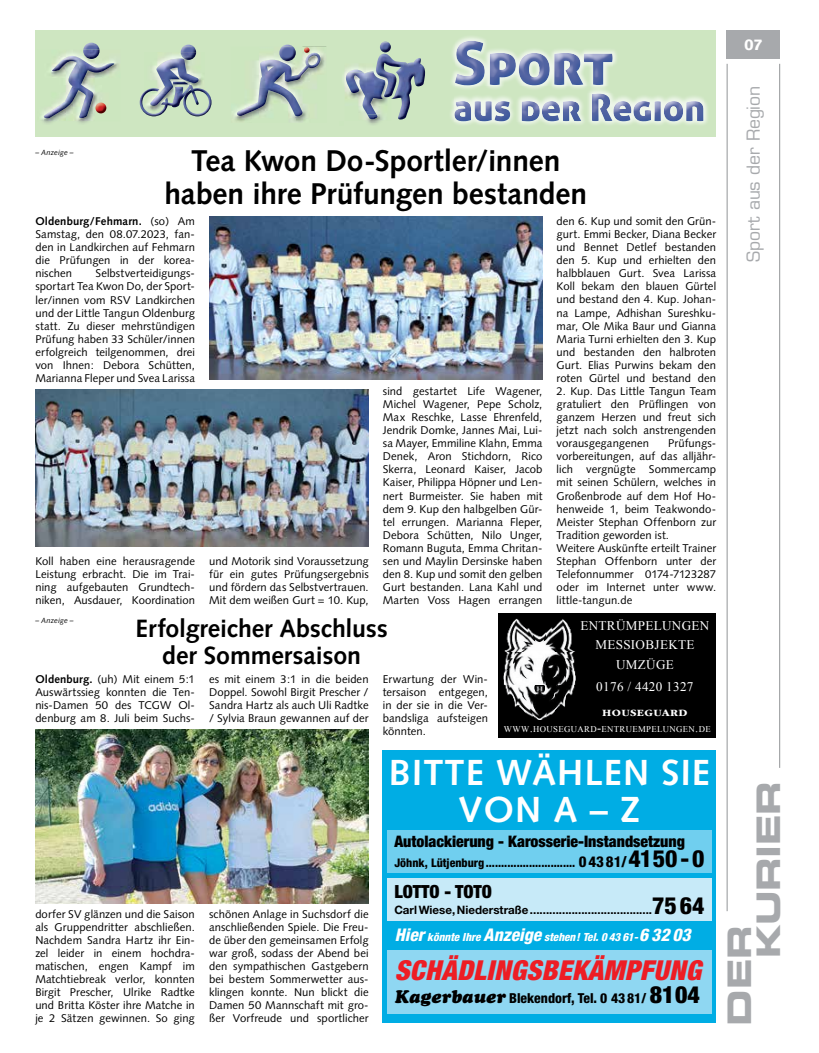
<style>
.page{position:relative;width:819px;height:1053px;background:#fff}
.page>*{position:absolute;margin:0;border:0;box-sizing:border-box;transform-origin:0 0}
.t1{font:700 36.25px/36.2px "Syntax LT Std";letter-spacing:.03em;color:#fff;text-align:center}
.t2{font:32.5px/28.9px "Eurostile LT Std Bold Ex 2";letter-spacing:-.01em;color:#a7a9ac}
.t3{font:700 30px/32.5px "Syntax LT Std";letter-spacing:-.005em;color:#000;text-align:center}
.t4{font:italic 900 condensed 27.5px "Helvetica Neue";letter-spacing:.015em;color:#ed1d24}
.t5{font:700 25px/27.5px "Syntax LT Std";letter-spacing:-.005em;color:#000;text-align:center}
.t6{font:900 condensed 18.12px "Helvetica Neue";color:#000}
.t7{font:17.5px "Eurostile LT Std";letter-spacing:-.005em;color:#a7a9ac}
.t8{font:900 condensed 15.88px "Helvetica Neue";color:#000}
.t9{font:900 15px "Syntax LT Std";color:#fff}
.t10{font:800 condensed 13.75px "Helvetica Neue";color:#000}
.t11{font:13.12px/19.5px "Times New Roman";letter-spacing:.025em;color:#fff;text-align:center}
.t12{font:800 condensed 11.88px "Helvetica Neue";color:#000}
.t13{font:700 11.5px "Helvetica Neue";color:#000}
.t14{font:11.25px/13px "Syntax";letter-spacing:.005em;color:#000;text-align:justify}
.t15{font:italic 800 condensed 11.25px "Helvetica Neue";color:#fff}
.t16{font:700 10px "ITC Garamond Std";letter-spacing:.03em;color:#fff;scale:1.14 1}
.t17{font:8.75px "Times New Roman";letter-spacing:.04em;color:#fff}
.t18{font:italic 7.5px "Syntax LT Std";letter-spacing:.015em;color:#000}
.s1{font-weight:700}
.s2{font-size:12.5px}
.s3{font-size:15px}
.s4{font-size:23.75px}
.s5{font-weight:800;font-stretch:condensed;font-size:23.75px}
.s6{font-size:17.5px}
.s7{font-family:"Cooper Black Std";font-weight:400;font-style:italic;font-stretch:normal;font-size:18.12px}
.s8{font-weight:900;font-size:23.75px}
</style>
<div class="page">
<hr style="left:726px;top:64px;width:1px;height:847px;background:#939598">
<hr style="left:779px;top:64px;width:1px;height:703px;background:#939598">
<div style="left:726px;top:30px;width:54px;height:29px;background:#a7a9ac"></div>
<div style="left:383px;top:749px;width:333px;height:273px;background:#00ade4"></div>
<div style="left:387px;top:878px;width:324px;height:42px;background:#c7eaf8"></div>
<div style="left:387px;top:830px;width:324px;height:42px;background:#70cfef"></div>
<div style="left:387px;top:950px;width:324px;height:64px;background:#8fd7f2"></div>
<div style="left:498px;top:613px;width:218px;height:124px;background:#000"></div>
<img style="left:504px;top:618px;width:71px;height:101px">
<div style="left:35px;top:30px;width:681px;height:106px;background:#cee6c1"></div>
<img style="left:451px;top:37px;width:257px;height:88px">
<img style="left:455px;top:41px;width:157px;height:44px">
<img style="left:454px;top:93px;width:249px;height:28px">
<svg style="left:86px;top:43px;width:11px;height:2px"></svg>
<img style="left:83px;top:45px;width:16px;height:5px">
<img style="left:41px;top:50px;width:78px;height:74px">
<img style="left:44px;top:60px;width:70px;height:58px">
<svg style="left:91px;top:65px;width:5px;height:3px"></svg>
<svg style="left:52px;top:56px;width:32px;height:15px"></svg>
<svg style="left:95px;top:102px;width:11px;height:11px"></svg>
<svg style="left:183px;top:45px;width:11px;height:2px"></svg>
<img style="left:181px;top:47px;width:15px;height:5px">
<img style="left:165px;top:52px;width:38px;height:32px">
<img style="left:152px;top:58px;width:47px;height:26px">
<img style="left:148px;top:115px;width:55px;height:1px">
<img style="left:140px;top:84px;width:71px;height:31px">
<svg style="left:173px;top:82px;width:16px;height:2px"></svg>
<img style="left:235px;top:118px;width:71px;height:4px">
<img style="left:234px;top:51px;width:91px;height:67px">
<img style="left:237px;top:53px;width:83px;height:63px">
<svg style="left:282px;top:45px;width:11px;height:2px"></svg>
<img style="left:279px;top:47px;width:17px;height:14px">
<svg style="left:304px;top:47px;width:15px;height:18px"></svg>
<svg style="left:380px;top:41px;width:11px;height:11px"></svg>
<img style="left:344px;top:66px;width:38px;height:59px">
<img style="left:346px;top:79px;width:30px;height:35px">
<svg style="left:346px;top:70px;width:30px;height:9px"></svg>
<svg style="left:367px;top:104px;width:9px;height:15px"></svg>
<img style="left:376px;top:54px;width:49px;height:65px">
<img style="left:209px;top:216px;width:333px;height:163px">
<img style="left:35px;top:389px;width:334px;height:158px">
<img style="left:35px;top:729px;width:333px;height:174px">
<p class="t9" style="left:744px;top:36px;width:20px">07</p>
<p class="t18" style="left:35px;top:147px;width:40px">– Anzeige –</p>
<p class="t3" style="left:164px;top:145px;width:424px">Tea Kwon Do-Sportler/innen haben ihre Prüfungen bestanden</p>
<p class="t14" style="left:35px;top:215px;width:161px"><span class="s1">Oldenburg/Fehmarn.</span> (so) Am Samstag, den 08.07.2023, fan&shy;den in Landkirchen auf Fehmarn die Prüfungen in der korea&shy;nischen</p>
<p class="t14" style="left:35px;top:267px;width:161px;text-indent:60px">Selbstverteidigungs&shy;sportart Tea Kwon Do, der Sport&shy;ler/innen vom RSV Landkirchen und der Little Tangun Oldenburg statt. Zu dieser mehrstündigen Prüfung haben 33 Schüler/innen erfolgreich teilgenommen, drei von Ihnen: Debora Schütten, Marianna Fleper und Svea Larissa</p>
<p class="t14" style="left:35px;top:554px;width:161px">Koll haben eine herausragende Leistung erbracht. Die im Trai&shy;ning aufgebauten Grundtech&shy;niken, Ausdauer, Koordination</p>
<p class="t14" style="left:209px;top:554px;width:161px">und Motorik sind Voraussetzung für ein gutes Prüfungsergebnis und fördern das Selbstvertrauen.<br>Mit dem weißen Gurt = 10. Kup,</p>
<p class="t14" style="left:383px;top:384px;width:161px">sind gestartet Life Wagener, Michel Wagener, Pepe Scholz, Max Reschke, Lasse Ehrenfeld, Jendrik Domke, Jannes Mai, Lui&shy;sa Mayer, Emmiline Klahn, Emma Denek, Aron Stichdorn, Rico Skerra, Leonard Kaiser, Jacob Kaiser, Philippa Höpner und Len&shy;nert Burmeister. Sie haben mit dem 9. Kup den halbgelben Gür&shy;tel errungen. Marianna Fleper, Debora Schütten, Nilo Unger, Romann Buguta, Emma Chritan&shy;sen und Maylin Dersinske haben den 8. Kup und somit den gelben Gurt bestanden. Lana Kahl und Marten Voss Hagen errangen</p>
<p class="t14" style="left:556px;top:215px;width:161px">den 6. Kup und somit den Grün&shy;gurt. Emmi Becker, Diana Becker und Bennet Detlef bestanden den 5. Kup und erhielten den halbblauen Gurt. Svea Larissa Koll bekam den blauen Gürtel und bestand den 4. Kup. Johan&shy;na Lampe, Adhishan Sureshku&shy;mar, Ole Mika Baur und Gianna Maria Turni erhielten den 3. Kup und bestanden den halbroten Gurt. Elias Purwins bekam den roten Gürtel und bestand den</p>
<p class="t14" style="left:556px;top:384px;width:161px">2. Kup. Das Little Tangun Team gratuliert den Prüflingen von ganzem Herzen und freut sich jetzt nach solch anstrengenden vorausgegangenen</p>
<p class="t14" style="left:556px;top:437px;width:161px;text-align:left;text-indent:112px">Prüfungs&shy;vorbereitungen, auf das alljähr&shy;lich vergnügte Sommercamp mit seinen Schülern, welches in<br>Großenbrode auf dem Hof Ho&shy;henweide 1, beim Teakwondo-<br>Meister Stephan Offenborn zur<br>Tradition geworden ist.<br>Weitere Auskünfte erteilt Trainer<br>Stephan Offenborn unter der<br>Telefonnummer 0174-7123287 oder im Internet unter www. little-tangun.de</p>
<p class="t5" style="left:136px;top:614px;width:253px">Erfolgreicher Abschluss der Sommersaison</p>
<p class="t14" style="left:35px;top:672px;width:161px"><span class="s1">Oldenburg.</span> (uh) Mit einem 5:1<br>Auswärtssieg konnten die Ten&shy;nis-Damen 50 des TCGW Ol&shy;denburg am 8. Juli beim Suchs-</p>
<p class="t18" style="left:35px;top:616px;width:40px">– Anzeige –</p>
<p class="t14" style="left:383px;top:672px;width:107px">Erwartung der Win&shy;tersaison entgegen, in der sie in die Ver&shy;bandsliga aufsteigen könnten.</p>
<p class="t14" style="left:209px;top:672px;width:161px">es mit einem 3:1 in die beiden Doppel. Sowohl Birgit Prescher / Sandra Hartz als auch Uli Radtke / Sylvia Braun gewannen auf der</p>
<p class="t11" style="left:580px;top:615px;width:130px">ENTRÜMPELUNGEN<br>MESSIOBJEKTE<br>UMZÜGE</p>
<p class="t11" style="left:596px;top:676px;width:99px">0176 / 4420 1327</p>
<p class="t16" style="left:602px;top:707px;width:76px">HOUSEGUARD</p>
<p class="t17" style="left:504px;top:722px;width:208px">WWW<span class="s2">.</span>HOUSEGUARD<span class="s2">-</span>ENTRUEMPELUNGEN<span class="s2">.</span>DE</p>
<p class="t1" style="left:389px;top:754px;width:322px">BITTE WÄHLEN SIE<br>VON A – Z</p>
<p class="t14" style="left:35px;top:907px;width:161px">dorfer SV glänzen und die Saison als Gruppendritter abschließen.<br>Nachdem Sandra Hartz ihr Ein&shy;zel leider in einem hochdra&shy;matischen, engen Kampf im Matchtiebreak verlor, konnten Birgit Prescher, Ulrike Radtke und Britta Köster ihre Matche in je 2 Sätzen gewinnen. So ging</p>
<p class="t14" style="left:209px;top:907px;width:161px">schönen Anlage in Suchsdorf die anschließenden Spiele. Die Freu&shy;de über den gemeinsamen Erfolg war groß, sodass der Abend bei den sympathischen Gastgebern bei bestem Sommerwetter aus&shy;klingen konnte. Nun blickt die Damen 50 Mannschaft mit gro&shy;ßer Vorfreude und sportlicher</p>
<p class="t8" style="left:394px;top:831px;width:292px">Autolackierung - Karosserie-Instandsetzung</p>
<p class="t12" style="left:394px;top:855px;width:312px">Jöhnk, Lütjenburg ............................. <span class="s3">0 43 81/</span> <span class="s4">41 50 - 0</span></p>
<p class="t6" style="left:394px;top:880px;width:99px">LOTTO - TOTO</p>
<p class="t13" style="left:394px;top:902px;width:312px">Carl Wiese, Niederstraße ......................................<span class="s5">75 64</span></p>
<p class="t15" style="left:395px;top:929px;width:297px"><span class="s6">Hier</span> könnte Ihre <span class="s6">Anzeige</span> stehen! Tel. 0 43 61-<span class="s6">6 32 03</span></p>
<p class="t4" style="left:395px;top:953px;width:308px">SCHÄDLINGSBEKÄMPFUNG</p>
<p class="t10" style="left:395px;top:989px;width:306px"><span class="s7">Kagerbauer</span> Blekendorf, Tel. 0 43 81/ <span class="s8">81 04</span></p>
<p class="t7" style="left:743px;top:262px;width:178px;rotate:-90deg">Sport aus der Region</p>
<p class="t2" style="left:724px;top:958px;width:179px;text-indent:-67px;rotate:-90deg">DER<br>KURIER</p>
</div>
